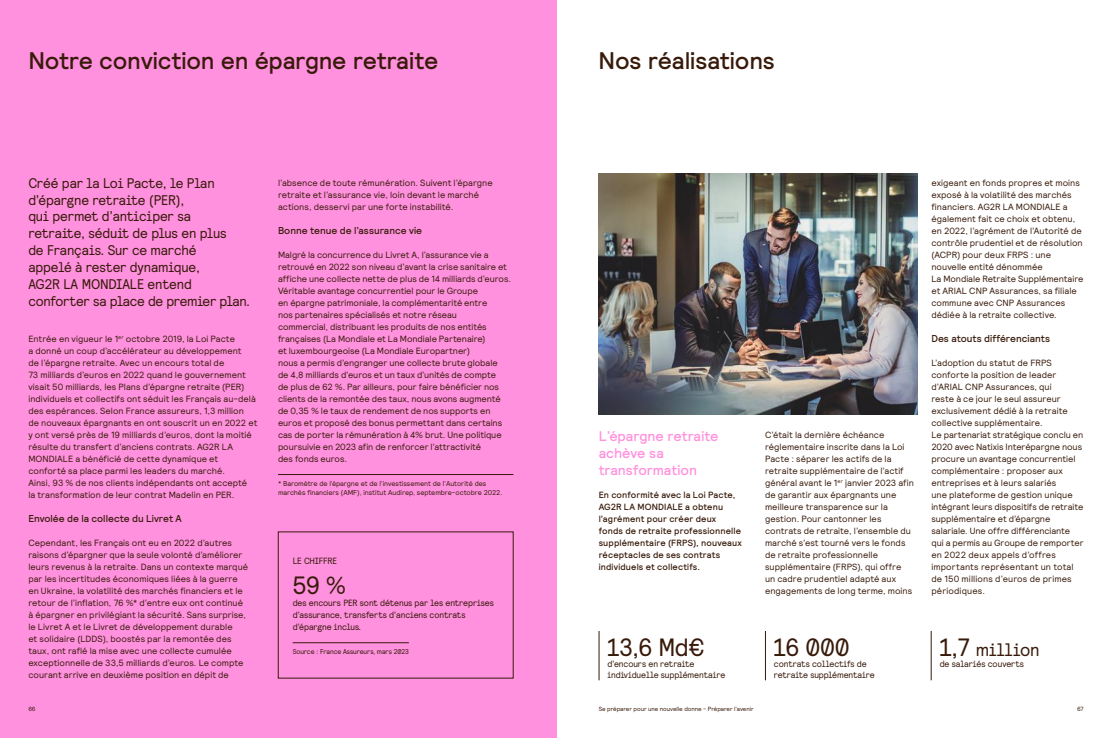
<style>
.page{position:relative;width:1112px;height:738px;background:#fff}
.page>*{position:absolute;margin:0;border:0;box-sizing:border-box;transform-origin:0 0}
.t1{font:25px "Relative Faux";letter-spacing:-.01em;color:#381a0a}
.t2{font:500 24px "Relative";letter-spacing:-.005em;color:#381a0a}
.t3{font:18px "Relative Faux";color:#381a0a}
.t4{font:14px/16.8px "Relative Faux";letter-spacing:-.02em;color:#381a0a}
.t5{font:500 14px/16.8px "Relative";color:#ff91de}
.t6{font:500 10px "Relative";color:#381a0a}
.t7{font:9px/12px "Relative";color:#381a0a}
.t8{font:9px/12px "Relative Faux";letter-spacing:-.01em;color:#381a0a}
.t9{font:500 9px/12px "Relative";letter-spacing:.015em;color:#381a0a}
.t10{font:7px/8.4px "Relative";letter-spacing:-.01em;color:#381a0a}
.t11{font:7px "Relative Faux";letter-spacing:-.01em;color:#381a0a}
.t12{font:6px "Relative";letter-spacing:-.015em;color:#381a0a}
.s1{font-size:25px}
</style>
<div class="page">
<div style="left:0;top:0;width:556px;height:737px;background:#ff91de"></div>
<hr style="left:278px;top:474px;width:235px;height:1px;background:#381a0a">
<hr style="left:292px;top:642px;width:117px;height:1px;background:#381a0a">
<img style="left:598px;top:173px;width:319px;height:240px">
<hr style="left:598px;top:630px;width:1px;height:49px;background:#381a0a">
<hr style="left:765px;top:630px;width:1px;height:49px;background:#381a0a">
<hr style="left:930px;top:630px;width:1px;height:49px;background:#381a0a">
<h2 class="t2" style="left:28px;top:45px;width:411px">Notre conviction en épargne retraite</h2>
<h2 class="t2" style="left:598px;top:45px;width:178px">Nos réalisations</h2>
<h3 class="t4" style="left:28px;top:174px;width:223px">Créé par la Loi Pacte, le Plan d’épargne retraite (PER),<br>qui permet d’anticiper sa retraite, séduit de plus en plus<br>de Français. Sur ce marché<br>appelé à rester dynamique,<br>AG2R LA MONDIALE entend conforter sa place de premier plan.</h3>
<p class="t7" style="left:28px;top:332px;width:230px">Entrée en vigueur le 1<sup>er</sup> octobre 2019, la Loi Pacte<br>a donné un coup d’accélérateur au développement<br>de l’épargne retraite. Avec un encours total de<br>73 milliards d’euros en 2022 quand le gouvernement visait 50 milliards, les Plans d’épargne retraite (PER) individuels et collectifs ont séduit les Français au-delà des espérances. Selon France assureurs, 1,3 million<br>de nouveaux épargnants en ont souscrit un en 2022 et y ont versé près de 19 milliards d’euros, dont la moitié résulte du transfert d’anciens contrats. AG2R LA MONDIALE a bénéficié de cette dynamique et conforté sa place parmi les leaders du marché.<br>Ainsi, 93 % de nos clients indépendants ont accepté<br>la transformation de leur contrat Madelin en PER.</p>
<p class="t6" style="left:28px;top:511px;width:155px">Envolée de la collecte du Livret A</p>
<p class="t7" style="left:28px;top:536px;width:221px">Cependant, les Français ont eu en 2022 d’autres raisons d’épargner que la seule volonté d’améliorer leurs revenus à la retraite. Dans un contexte marqué par les incertitudes économiques liées à la guerre en Ukraine, la volatilité des marchés financiers et le retour de l’inflation, 76 %* d’entre eux ont continué à épargner en privilégiant la sécurité. Sans surprise, le Livret A et le Livret de développement durable<br>et solidaire (LDDS), boostés par la remontée des taux, ont raflé la mise avec une collecte cumulée exceptionnelle de 33,5 milliards d’euros. Le compte courant arrive en deuxième position en dépit de</p>
<p class="t7" style="left:278px;top:176px;width:216px">l’absence de toute rémunération. Suivent l’épargne retraite et l’assurance vie, loin devant le marché actions, desservi par une forte instabilité.</p>
<p class="t6" style="left:278px;top:223px;width:146px">Bonne tenue de l’assurance vie</p>
<p class="t7" style="left:278px;top:248px;width:234px">Malgré la concurrence du Livret A, l’assurance vie a retrouvé en 2022 son niveau d’avant la crise sanitaire et affiche une collecte nette de plus de 14 milliards d’euros.<br>Véritable avantage concurrentiel pour le Groupe<br>en épargne patrimoniale, la complémentarité entre<br>nos partenaires spécialisés et notre réseau<br>commercial, distribuant les produits de nos entités françaises (La Mondiale et La Mondiale Partenaire)<br>et luxembourgeoise (La Mondiale Europartner)<br>nous a permis d’engranger une collecte brute globale<br>de 4,8 milliards d’euros et un taux d’unités de compte<br>de plus de 62 %. Par ailleurs, pour faire bénéficier nos clients de la remontée des taux, nous avons augmenté de 0,35 % le taux de rendement de nos supports en euros et proposé des bonus permettant dans certains cas de porter la rémunération à 4% brut. Une politique poursuivie en 2023 afin de renforcer l’attractivité<br>des fonds euros.</p>
<p class="t10" style="left:278px;top:479px;width:226px">* Baromètre de l’épargne et de l’investissement de l’Autorité des marchés financiers (AMF), institut Audirep, septembre-octobre 2022.</p>
<h3 class="t5" style="left:598px;top:427px;width:121px">L’épargne retraite achève sa transformation</h3>
<p class="t9" style="left:598px;top:488px;width:145px">En conformité avec la Loi Pacte,<br>AG2R LA MONDIALE a obtenu l’agrément pour créer deux fonds de retraite professionnelle supplémentaire (FRPS), nouveaux réceptacles de ses contrats individuels et collectifs.</p>
<p class="t8" style="left:292px;top:554px;width:46px">LE CHIFFRE</p>
<h1 class="t1" style="left:292px;top:568px;width:55px">59 %</h1>
<p class="t8" style="left:292px;top:596px;width:203px">des encours PER sont détenus par les entreprises d’assurance, transferts d’anciens contrats d’épargne inclus.</p>
<p class="t11" style="left:292px;top:646px;width:118px">Source : France Assureurs, mars 2023</p>
<h1 class="t1" style="left:607px;top:630px;width:99px">13,6 Md€</h1>
<p class="t8" style="left:607px;top:657px;width:119px;line-height:10.8px">d’encours en retraite individuelle supplémentaire</p>
<p class="t7" style="left:764px;top:428px;width:150px">C’était la dernière échéance réglementaire inscrite dans la Loi<br>Pacte : séparer les actifs de la retraite supplémentaire de l’actif général avant le 1<sup>er</sup> janvier 2023 afin de garantir aux épargnants une meilleure transparence sur la gestion. Pour cantonner les contrats de retraite, l’ensemble du marché s’est tourné vers le fonds de retraite professionnelle supplémentaire (FRPS), qui offre<br>un cadre prudentiel adapté aux engagements de long terme, moins</p>
<h1 class="t1" style="left:773px;top:630px;width:77px">16 000</h1>
<p class="t8" style="left:773px;top:657px;width:102px;line-height:10.8px">contrats collectifs de retraite supplémentaire</p>
<p class="t7" style="left:931px;top:176px;width:153px">exigeant en fonds propres et moins exposé à la volatilité des marchés financiers. AG2R LA MONDIALE a également fait ce choix et obtenu, en 2022, l’agrément de l’Autorité de contrôle prudentiel et de résolution (ACPR) pour deux FRPS : une nouvelle entité dénommée<br>La Mondiale Retraite Supplémentaire et ARIAL CNP Assurances, sa filiale commune avec CNP Assurances dédiée à la retraite collective.</p>
<p class="t6" style="left:931px;top:331px;width:120px">Des atouts différenciants</p>
<p class="t7" style="left:931px;top:356px;width:154px">L’adoption du statut de FRPS conforte la position de leader d’ARIAL CNP Assurances, qui<br>reste à ce jour le seul assureur exclusivement dédié à la retraite collective supplémentaire.<br>Le partenariat stratégique conclu en<br>2020 avec Natixis Interépargne nous procure un avantage concurrentiel complémentaire : proposer aux entreprises et à leurs salariés<br>une plateforme de gestion unique intégrant leurs dispositifs de retraite supplémentaire et d’épargne salariale. Une offre différenciante qui a permis au Groupe de remporter en 2022 deux appels d’offres importants représentant un total de 150 millions d’euros de primes périodiques.</p>
<h3 class="t3" style="left:939px;top:637px;width:101px"><span class="s1">1,7</span> million</h3>
<p class="t8" style="left:939px;top:657px;width:86px">de salariés couverts</p>
<p class="t12" style="left:28px;top:704px;width:9px">66</p>
<p class="t12" style="left:598px;top:704px;width:156px">Se préparer pour une nouvelle donne - Préparer l’avenir</p>
<p class="t12" style="left:1076px;top:704px;width:8px">67</p>
</div>
